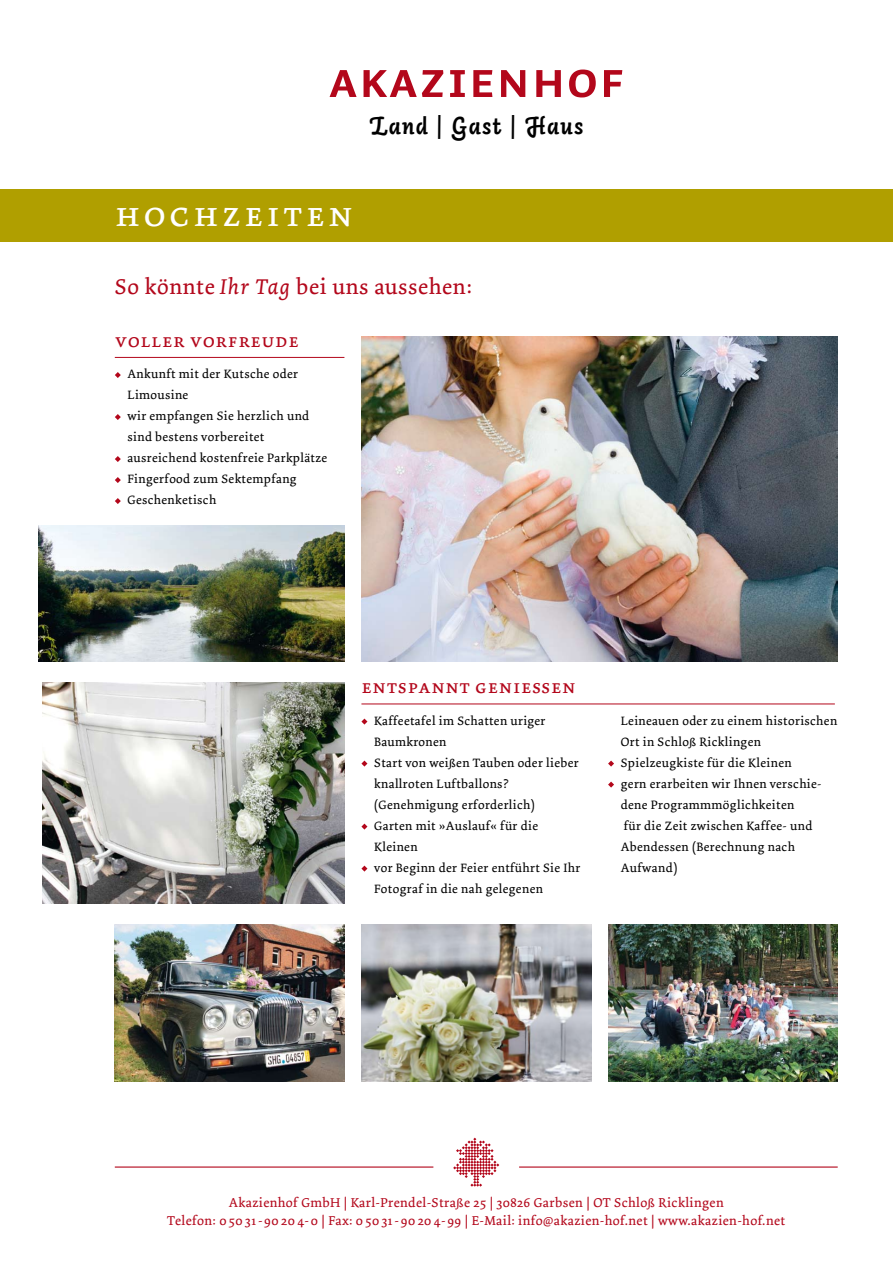
<style>
.page{position:relative;width:893px;height:1263px;background:#fff}
.page>*{position:absolute;margin:0;border:0;box-sizing:border-box;transform-origin:0 0}
.t1{font:51.3px "Auto 3 Bold Sm Cp";letter-spacing:.03em;color:#b3071b}
.t2{font:36px "Dolly Small Caps";letter-spacing:.08em;color:#fff}
.t3{font:italic 700 24.3px "Auto 3";letter-spacing:.05em;color:#000}
.t4{font:22.5px "Dolly";letter-spacing:.03em;color:#b3071b}
.t5{font:19.5px "Dolly Small Caps";letter-spacing:.03em;color:#b3071b}
.t6{font:13.5px/18px "Dolly";letter-spacing:.03em;color:#b3071b;text-align:center}
.t7{font:12.75px/21px "Dolly";letter-spacing:.03em;color:#000}
.s1{font-style:italic}
</style>
<div class="page">
<img style="left:43px;top:683px;width:301px;height:220px">
<img style="left:361px;top:336px;width:477px;height:326px">
<img style="left:361px;top:924px;width:230px;height:158px">
<svg style="left:361px;top:718px;width:6px;height:6px"></svg>
<svg style="left:361px;top:760px;width:6px;height:6px"></svg>
<svg style="left:361px;top:823px;width:6px;height:6px"></svg>
<svg style="left:361px;top:865px;width:6px;height:6px"></svg>
<hr style="left:115px;top:357px;width:229px;height:1px;background:#b3071b">
<svg style="left:115px;top:372px;width:6px;height:6px"></svg>
<svg style="left:115px;top:414px;width:6px;height:6px"></svg>
<svg style="left:115px;top:456px;width:6px;height:6px"></svg>
<svg style="left:115px;top:477px;width:6px;height:6px"></svg>
<svg style="left:115px;top:498px;width:6px;height:6px"></svg>
<img style="left:608px;top:924px;width:230px;height:158px">
<img style="left:115px;top:924px;width:229px;height:158px">
<img style="left:38px;top:525px;width:306px;height:137px">
<div style="left:0;top:189px;width:893px;height:53px;background:#b09f00"></div>
<svg style="left:608px;top:760px;width:6px;height:6px"></svg>
<svg style="left:608px;top:781px;width:6px;height:6px"></svg>
<svg style="left:453px;top:1138px;width:46px;height:49px"></svg>
<hr style="left:115px;top:1166px;width:318px;height:1px;background:#b3071b">
<hr style="left:519px;top:1166px;width:319px;height:1px;background:#b3071b">
<hr style="left:361px;top:704px;width:474px;height:1px;background:#b3071b">
<h1 class="t1" style="left:328px;top:50px;width:297px">Akazienhof</h1>
<h3 class="t3" style="left:369px;top:111px;width:216px">Land | Gast | Haus</h3>
<h2 class="t2" style="left:115px;top:193px;width:240px">hochzeiten</h2>
<h3 class="t4" style="left:115px;top:273px;width:358px">So könnte <span class="s1">Ihr Tag</span> bei uns aussehen:</h3>
<h3 class="t5" style="left:115px;top:329px;width:186px">voller vorfreude</h3>
<p class="t7" style="left:128px;top:364px;width:201px">Ankunft mit der Kutsche oder<br>Limousine<br>wir empfangen Sie herzlich und sind bestens vorbereitet ausreichend kostenfreie Parkplätze<br>Fingerfood zum Sektempfang<br>Geschenketisch</p>
<h3 class="t5" style="left:361px;top:675px;width:216px">entspannt genießen</h3>
<p class="t7" style="left:374px;top:710px;width:208px">Kaffeetafel im Schatten uriger<br>Baumkronen<br>Start von weißen Tauben oder lieber knallroten Luftballons? (Genehmigung erforderlich)<br>Garten mit »Auslauf« für die<br>Kleinen<br>vor Beginn der Feier entführt Sie Ihr<br>Fotograf in die nah gelegenen</p>
<p class="t7" style="left:621px;top:710px;width:218px">Leineauen oder zu einem historischen<br>Ort in Schloß Ricklingen<br>Spielzeugkiste für die Kleinen<br>gern erarbeiten wir Ihnen verschie&shy;dene Programmmöglichkeiten<br>für die Zeit zwischen Kaffee- und<br>Abendessen (Berechnung nach<br>Aufwand)</p>
<p class="t6" style="left:167px;top:1194px;width:619px">Akazienhof GmbH | Karl-Prendel-Straße 25 | 30826 Garbsen | OT Schloß Ricklingen<br>Telefon: 0 50 31- 90 20 4- 0 | Fax: 0 50 31- 90 20 4- 99 | E-Mail: info@akazien-hof.net | www.akazien-hof.net</p>
</div>
